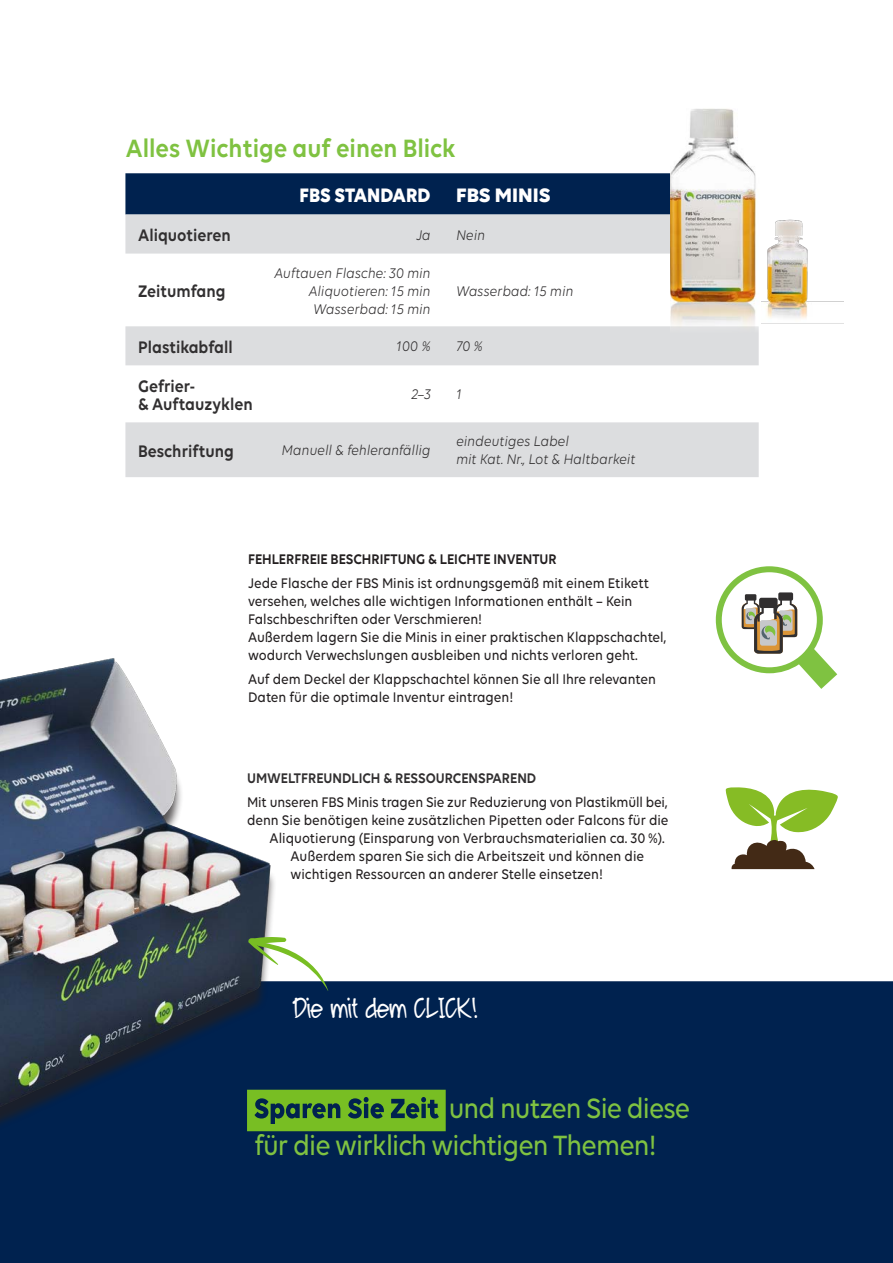
<style>
.page{position:relative;width:893px;height:1263px;background:#fff}
.page>*{position:absolute;margin:0;border:0;box-sizing:border-box;transform-origin:0 0}
.t1{font:500 30px/37.7px "Volte";letter-spacing:-.03em;color:#7fc241;scale:.9 1}
.t2{font:28.2px "Faranvale";color:#fff;scale:.9 1}
.Einf__Abs{font:600 27px "Volte";color:#7fc241;scale:.9 1}
.t3{font:700 21px "Volte";color:#fff;scale:.9 1}
.t4{font:700 21px "Volte";color:#fff}
.t5{font:600 18px "Volte";color:#312f30;scale:.9 1}
.t6{font:500 15px/18px "Volte";color:#231f20;scale:.9 1}
.t7{font:italic 15px "Volte";color:#312f30;scale:.9 1}
.t8{font:600 15px "Volte";color:#231f20;scale:.9 1}
.t9{font:600 15px "Volte";color:#312f30;scale:.9 1}
</style>
<div class="page">
<div style="left:0;top:981px;width:893px;height:282px;background:#00224f"></div>
<svg style="left:725px;top:787px;width:113px;height:82px"></svg>
<div style="left:125px;top:173px;width:545px;height:42px;background:#00224f"></div>
<svg style="left:125px;top:215px;width:634px;height:262px"></svg>
<div style="left:125px;top:326px;width:634px;height:39px;background:#dcdddf"></div>
<img style="left:0;top:658px;width:293px;height:471px">
<svg style="left:247px;top:1090px;width:199px;height:41px;background:#5d9a2c"></svg>
<img style="left:670px;top:108px;width:89px;height:243px">
<img style="left:762px;top:219px;width:81px;height:105px">
<svg style="left:716px;top:566px;width:121px;height:123px"></svg>
<svg style="left:248px;top:937px;width:80px;height:54px"></svg>
<p class="Einf__Abs" style="left:126px;top:132px;width:368px">Alles Wichtige auf einen Blick</p>
<p class="t3" style="left:299px;top:182px;width:147px">FBS STANDARD</p>
<p class="t4" style="left:456px;top:182px;width:96px">FBS MINIS</p>
<p class="t5" style="left:138px;top:224px;width:105px">Aliquotieren</p>
<p class="t7" style="left:416px;top:226px;width:18px">Ja</p>
<p class="t7" style="left:456px;top:226px;width:34px">Nein</p>
<p class="t5" style="left:138px;top:280px;width:99px">Zeitumfang</p>
<p class="t7" style="left:274px;top:264px;width:175px">Auftauen Flasche: 30 min</p>
<p class="t7" style="left:308px;top:282px;width:137px">Aliquotieren: 15 min</p>
<p class="t7" style="left:313px;top:300px;width:132px">Wasserbad: 15 min</p>
<p class="t7" style="left:456px;top:282px;width:132px">Wasserbad: 15 min</p>
<p class="t5" style="left:138px;top:336px;width:106px">Plastikabfall</p>
<p class="t7" style="left:396px;top:338px;width:40px">100 %</p>
<p class="t7" style="left:456px;top:338px;width:31px">70 %</p>
<p class="t5" style="left:138px;top:375px;width:65px">Gefrier-</p>
<p class="t5" style="left:138px;top:393px;width:129px">&amp; Auftauzyklen</p>
<p class="t7" style="left:411px;top:386px;width:23px">2–3</p>
<p class="t7" style="left:456px;top:386px;width:8px">1</p>
<p class="t5" style="left:138px;top:440px;width:108px">Beschriftung</p>
<p class="t7" style="left:281px;top:442px;width:167px">Manuell &amp; fehleranfällig</p>
<p class="t7" style="left:456px;top:433px;width:127px">eindeutiges Label</p>
<p class="t7" style="left:456px;top:451px;width:201px">mit Kat. Nr., Lot &amp; Haltbarkeit</p>
<p class="t8" style="left:248px;top:551px;width:345px">FEHLERFREIE BESCHRIFTUNG &amp; LEICHTE INVENTUR</p>
<p class="t6" style="left:248px;top:574px;width:466px">Jede Flasche der FBS Minis ist ordnungsgemäß mit einem Etikett versehen, welches alle wichtigen Informationen enthält – Kein Falschbeschriften oder Verschmieren!<br>Außerdem lagern Sie die Minis in einer praktischen Klappschachtel, wodurch Verwechslungen ausbleiben und nichts verloren geht.</p>
<p class="t6" style="left:248px;top:670px;width:455px">Auf dem Deckel der Klappschachtel können Sie all Ihre relevanten<br>Daten für die optimale Inventur eintragen!</p>
<p class="t9" style="left:247px;top:769px;width:323px">UMWELTFREUNDLICH &amp; RESSOURCENSPAREND</p>
<p class="t6" style="left:247px;top:792px;width:469px">Mit unseren FBS Minis tragen Sie zur Reduzierung von Plastikmüll bei,</p>
<p class="t6" style="left:247px;top:810px;width:470px">denn Sie benötigen keine zusätzlichen Pipetten oder Falcons für die</p>
<p class="t6" style="left:270px;top:828px;width:441px">Aliquotierung (Einsparung von Verbrauchsmaterialien ca. 30 %).</p>
<p class="t6" style="left:291px;top:846px;width:394px">Außerdem sparen Sie sich die Arbeitszeit und können die</p>
<p class="t6" style="left:291px;top:864px;width:349px">wichtigen Ressourcen an anderer Stelle einsetzen!</p>
<p class="t2" style="left:293px;top:990px;width:206px">Die mit dem CLICK!</p>
<p class="t1" style="left:254px;top:1088px;width:486px;text-indent:194px">und nutzen Sie diese für die wirklich wichtigen Themen!</p>
</div>
